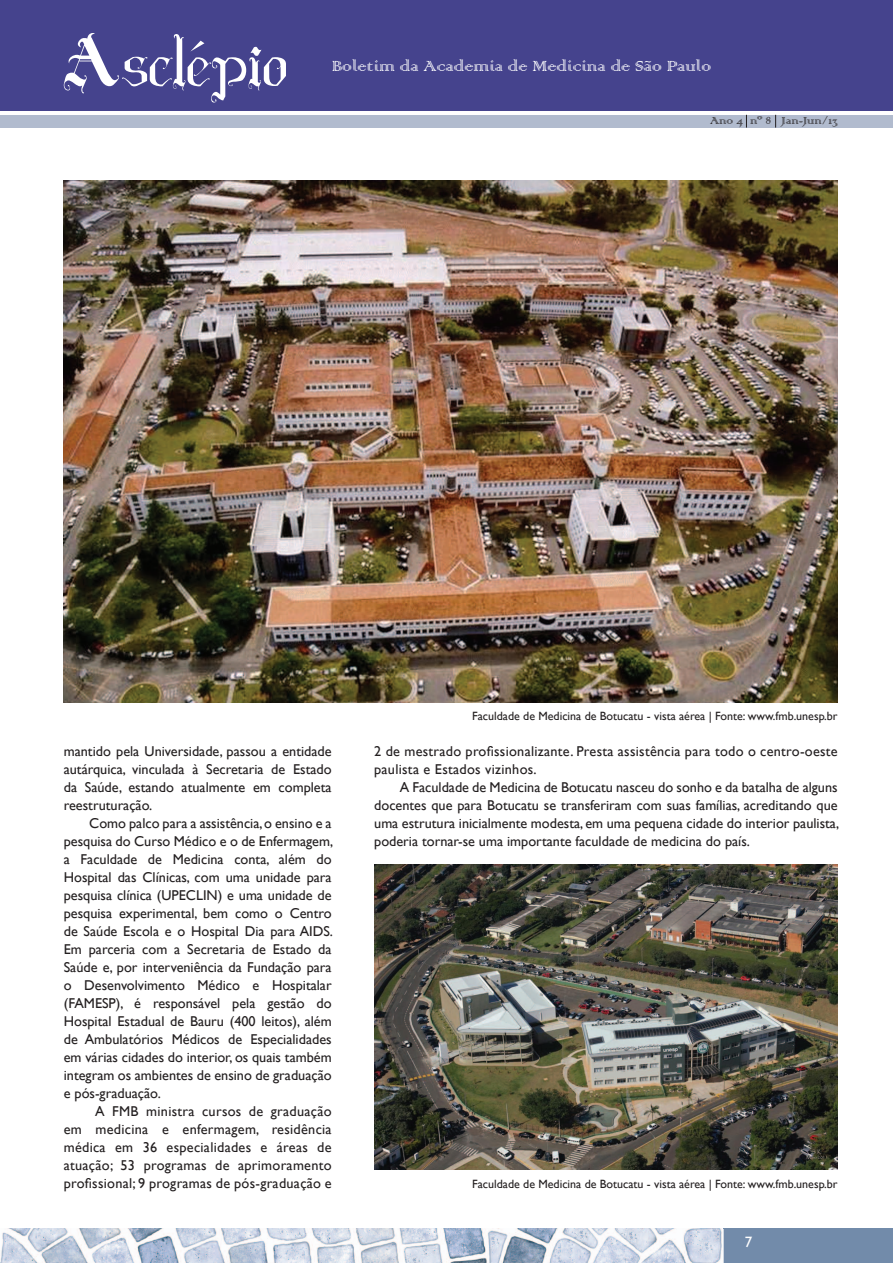
<style>
.page{position:relative;width:893px;height:1263px;background:#fff}
.page>*{position:absolute;margin:0;border:0;box-sizing:border-box;transform-origin:0 0}
.t1{font:19.5px "Colonna";color:#fff}
.t2{font:15px "Gill Sans";color:#fff}
.t3{font:14.25px/18px "Gill Sans";color:#231f20;text-align:justify}
.t4{font:14.25px/18px "Gill Sans";letter-spacing:.02em;color:#231f20}
.t5{font:13.5px "Colonna";color:#231f20}
.t6{font:12px "Gill Sans";color:#231f20}
</style>
<div class="page">
<div style="left:0;top:115px;width:893px;height:13px;background:#b1bbce"></div>
<div style="left:0;top:1229px;width:893px;height:34px;background:#728baa"></div>
<div style="left:0;top:0;width:893px;height:111px;background:#45438d"></div>
<svg style="left:746px;top:115px;width:1px;height:13px"></svg>
<svg style="left:775px;top:115px;width:1px;height:13px"></svg>
<svg style="left:64px;top:33px;width:222px;height:70px"></svg>
<hr style="left:722px;top:1229px;width:2px;height:34px;background:#fff">
<img style="left:0;top:1229px;width:722px;height:34px">
<img style="left:374px;top:864px;width:464px;height:306px">
<img style="left:64px;top:180px;width:774px;height:522px">
<h1 class="t1" style="left:332px;top:54px;width:381px">Boletim da Academia de Medicina de São Paulo</h1>
<p class="t5" style="left:710px;top:112px;width:129px">Ano 4 nº 8 Jan-Jun/13</p>
<p class="t3" style="left:64px;top:742px;width:269px">mantido pela Universidade, passou a entidade autárquica, vinculada à Secretaria de Estado da Saúde, estando atualmente em completa reestruturação.</p>
<p class="t3" style="left:64px;top:814px;width:271px;text-indent:26px">Como palco para a assistência, o ensino e a pesquisa do Curso Médico e o de Enfermagem, a Faculdade de Medicina conta, além do Hospital das Clínicas, com uma unidade para pesquisa clínica (UPECLIN) e uma unidade de pesquisa experimental, bem como o Centro de Saúde Escola e o Hospital Dia para AIDS.<br>Em parceria com a Secretaria de Estado da Saúde e, por interveniência da Fundação para o Desenvolvimento Médico e Hospitalar (FAMESP), é responsável pela gestão do Hospital Estadual de Bauru (400 leitos), além de Ambulatórios Médicos de Especialidades em várias cidades do interior, os quais também integram os ambientes de ensino de graduação e pós-graduação.</p>
<p class="t3" style="left:64px;top:1102px;width:269px;text-indent:31px">A FMB ministra cursos de graduação em medicina e enfermagem, residência médica em 36 especialidades e áreas de atuação; 53 programas de aprimoramento profissional; 9 programas de pós-graduação e</p>
<p class="t6" style="left:472px;top:709px;width:367px">Faculdade de Medicina de Botucatu - vista aérea | Fonte: www.fmb.unesp.br</p>
<p class="t4" style="left:374px;top:743px;width:465px">2 de mestrado profissionalizante. Presta assistência para todo o centro-oeste paulista e Estados vizinhos.</p>
<p class="t3" style="left:374px;top:779px;width:466px;text-indent:26px">A Faculdade de Medicina de Botucatu nasceu do sonho e da batalha de alguns docentes que para Botucatu se transferiram com suas famílias, acreditando que uma estrutura inicialmente modesta, em uma pequena cidade do interior paulista, poderia tornar-se uma importante faculdade de medicina do país.</p>
<p class="t6" style="left:472px;top:1177px;width:367px">Faculdade de Medicina de Botucatu - vista aérea | Fonte: www.fmb.unesp.br</p>
<p class="t2" style="left:745px;top:1233px;width:9px">7</p>
</div>
